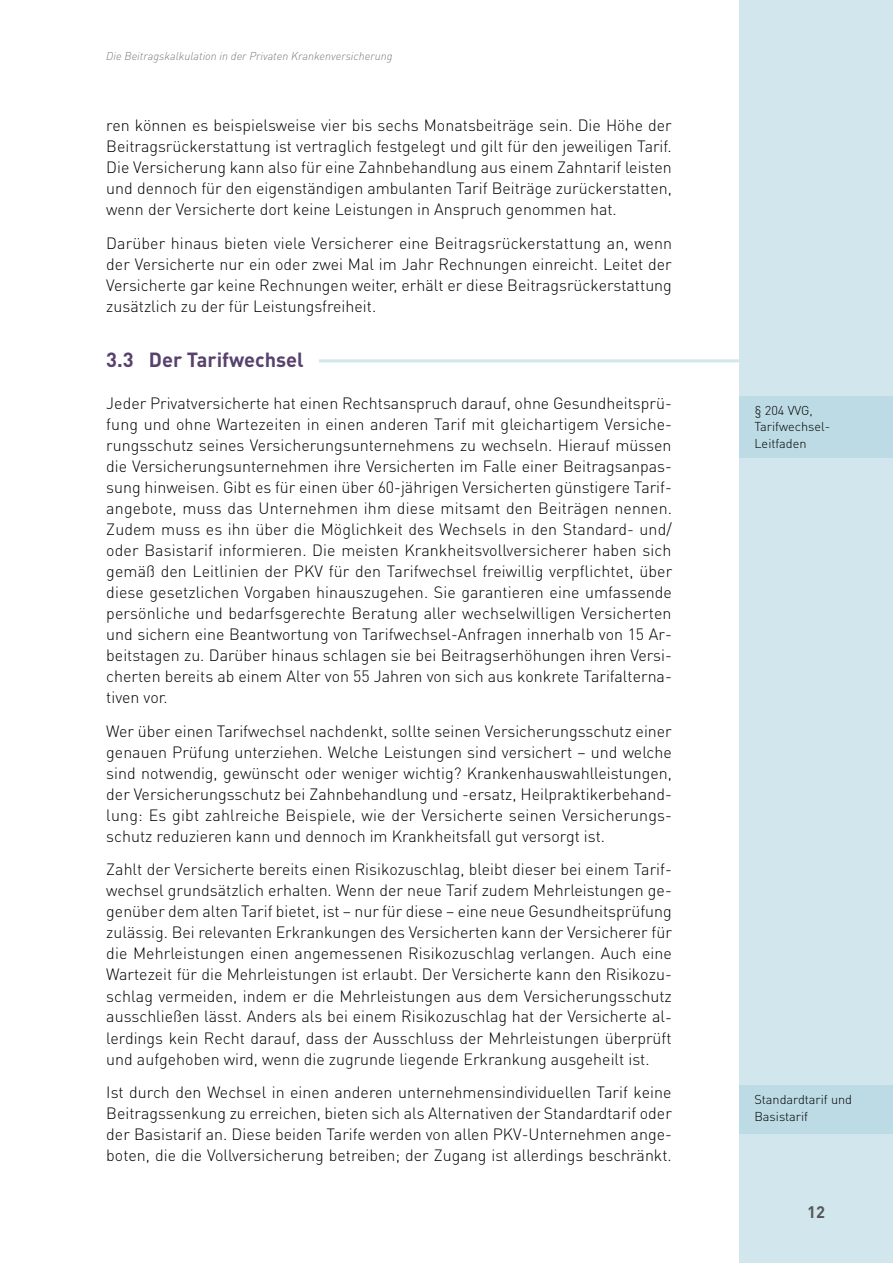
<style>
.page{position:relative;width:893px;height:1263px;background:#fff}
.page>*{position:absolute;margin:0;border:0;box-sizing:border-box;transform-origin:0 0}
.t1{font:700 20.25px "DINOT";color:#57426d}
.t2{font:700 16.5px "DIN";color:#565656}
.t3{font:300 16.2px/21px "DINOT";color:#000;text-align:justify}
.t4{font:300 12.75px/16.5px "DIN";color:#000}
.t5{font:italic 300 11.25px "DIN";color:#7b7b7a}
</style>
<div class="page">
<div style="left:740px;top:0;width:153px;height:1263px;background:#d2e6ed"></div>
<hr style="left:319px;top:359px;width:421px;height:3px;background:#d2e6ed">
<div style="left:740px;top:396px;width:153px;height:62px;background:#bddbe4"></div>
<div style="left:740px;top:1085px;width:153px;height:49px;background:#bddbe4"></div>
<p class="t5" style="left:106px;top:49px;width:288px">Die Beitragskalkulation in der Privaten Krankenversicherung</p>
<p class="t3" style="left:106px;top:114px;width:567px">ren können es beispielsweise vier bis sechs Monatsbeiträge sein. Die Höhe der Beitragsrückerstattung ist vertraglich festgelegt und gilt für den jeweiligen Tarif.<br>Die Versicherung kann also für eine Zahnbehandlung aus einem Zahntarif leisten und dennoch für den eigenständigen ambulanten Tarif Beiträge zurückerstatten, wenn der Versicherte dort keine Leistungen in Anspruch genommen hat.</p>
<p class="t3" style="left:106px;top:232px;width:567px">Darüber hinaus bieten viele Versicherer eine Beitragsrückerstattung an, wenn der Versicherte nur ein oder zwei Mal im Jahr Rechnungen einreicht. Leitet der Versicherte gar keine Rechnungen weiter, erhält er diese Beitragsrückerstattung zusätzlich zu der für Leistungsfreiheit.</p>
<p class="t1" style="left:106px;top:346px;width:199px">3.3 Der Tarifwechsel</p>
<p class="t3" style="left:106px;top:392px;width:567px;text-align:left">Jeder Privatversicherte hat einen Rechtsanspruch darauf, ohne Gesundheitsprü&shy;fung und ohne Wartezeiten in einen anderen Tarif mit gleichartigem Versiche&shy;rungsschutz seines Versicherungsunternehmens zu wechseln. Hierauf müssen die Versicherungsunternehmen ihre Versicherten im Falle einer Beitragsanpas&shy;sung hinweisen. Gibt es für einen über 60-jährigen Versicherten günstigere Tarif&shy;angebote, muss das Unternehmen ihm diese mitsamt den Beiträgen nennen.<br>Zudem muss es ihn über die Möglichkeit des Wechsels in den Standard- und/ oder Basistarif informieren. Die meisten Krankheitsvollversicherer haben sich gemäß den Leitlinien der PKV für den Tarifwechsel freiwillig verpflichtet, über diese gesetzlichen Vorgaben hinauszugehen. Sie garantieren eine umfassende persönliche und bedarfsgerechte Beratung aller wechselwilligen Versicherten und sichern eine Beantwortung von Tarifwechsel-Anfragen innerhalb von 15 Ar&shy;beitstagen zu. Darüber hinaus schlagen sie bei Beitragserhöhungen ihren Versi&shy;cherten bereits ab einem Alter von 55 Jahren von sich aus konkrete Tarifalterna&shy;tiven vor.</p>
<p class="t3" style="left:106px;top:720px;width:567px">Wer über einen Tarifwechsel nachdenkt, sollte seinen Versicherungsschutz einer genauen Prüfung unterziehen. Welche Leistungen sind versichert – und welche sind notwendig, gewünscht oder weniger wichtig? Krankenhauswahlleistungen, der Versicherungsschutz bei Zahnbehandlung und -ersatz, Heilpraktikerbehand&shy;lung: Es gibt zahlreiche Beispiele, wie der Versicherte seinen Versicherungs&shy;schutz reduzieren kann und dennoch im Krankheitsfall gut versorgt ist.</p>
<p class="t3" style="left:106px;top:858px;width:567px">Zahlt der Versicherte bereits einen Risikozuschlag, bleibt dieser bei einem Tarif&shy;wechsel grundsätzlich erhalten. Wenn der neue Tarif zudem Mehrleistungen ge&shy;genüber dem alten Tarif bietet, ist – nur für diese – eine neue Gesundheitsprüfung zulässig. Bei relevanten Erkrankungen des Versicherten kann der Versicherer für die Mehrleistungen einen angemessenen Risikozuschlag verlangen. Auch eine Wartezeit für die Mehrleistungen ist erlaubt. Der Versicherte kann den Risikozu&shy;schlag vermeiden, indem er die Mehrleistungen aus dem Versicherungsschutz ausschließen lässt. Anders als bei einem Risikozuschlag hat der Versicherte al&shy;lerdings kein Recht darauf, dass der Ausschluss der Mehrleistungen überprüft und aufgehoben wird, wenn die zugrunde liegende Erkrankung ausgeheilt ist.</p>
<p class="t3" style="left:106px;top:1081px;width:567px">Ist durch den Wechsel in einen anderen unternehmensindividuellen Tarif keine Beitragssenkung zu erreichen, bieten sich als Alternativen der Standardtarif oder der Basistarif an. Diese beiden Tarife werden von allen PKV-Unternehmen ange&shy;boten, die die Vollversicherung betreiben; der Zugang ist allerdings beschränkt.</p>
<p class="t4" style="left:754px;top:402px;width:75px">§ 204 VVG,<br>Tarifwechsel-<br>Leitfaden</p>
<p class="t4" style="left:754px;top:1091px;width:99px">Standardtarif und<br>Basistarif</p>
<p class="t2" style="left:807px;top:1201px;width:19px">12</p>
</div>
